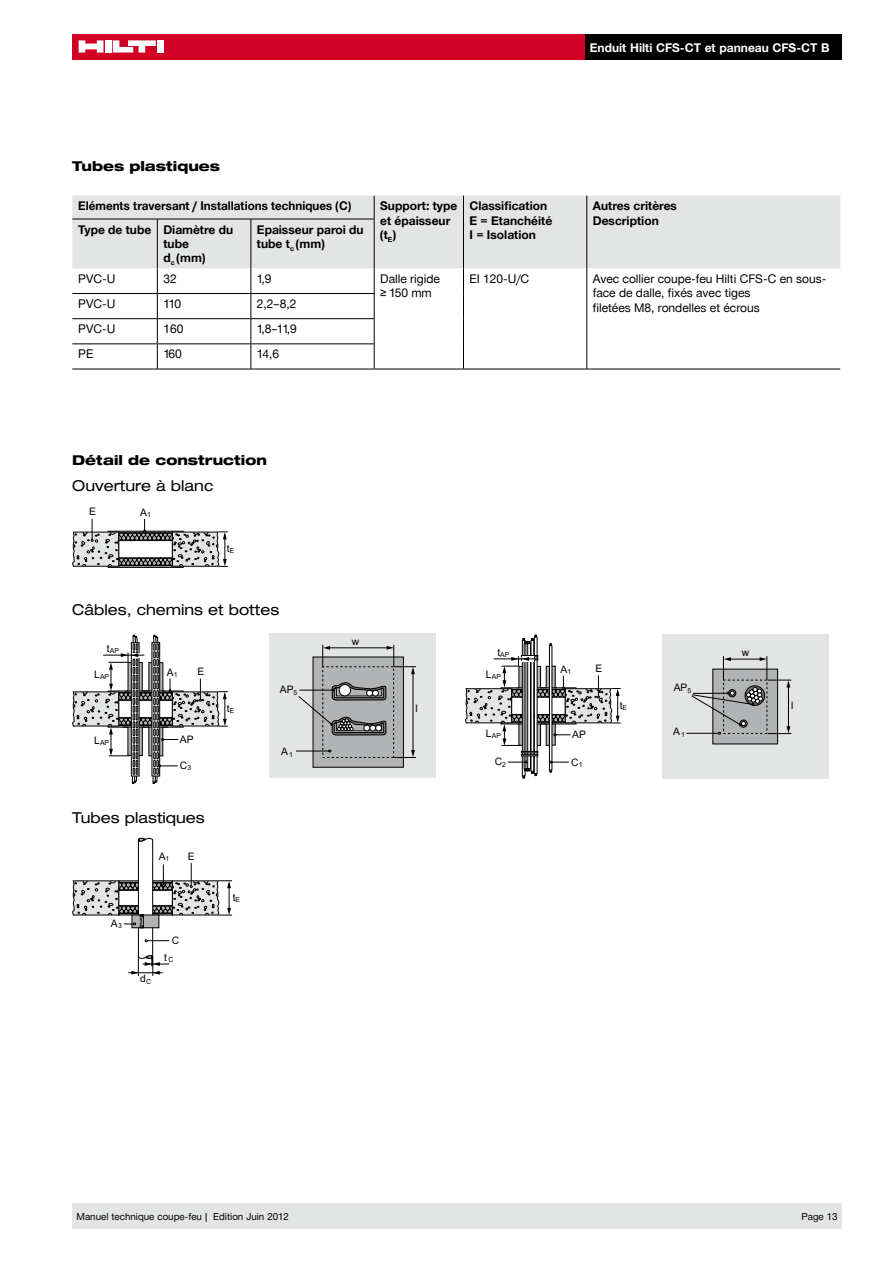
<style>
.page{position:relative;width:893px;height:1263px;background:#fff}
.page>*{position:absolute;margin:0;border:0;box-sizing:border-box;transform-origin:0 0}
.t1{font:expanded 15px "Hilti";color:#000}
.t2{font:800 expanded 13.5px "Hilti";color:#000}
.t3{font:700 12px/14.4px "Hilti";color:#000}
.t4{font:12px/14.4px "Hilti";color:#000}
.t5{font:700 12px "Hilti";color:#fff}
.t6{font:10.35px/17px "Arial";color:#000}
.t7{font:9.75px "Hilti";color:#000}
.t8{font:6.9px "Arial";color:#000}
</style>
<div class="page">
<div style="left:72px;top:34px;width:513px;height:26px;background:#d20024"></div>
<div style="left:105px;top:40px;width:6px;height:13px;background:#fff"></div>
<div style="left:157px;top:40px;width:7px;height:13px;background:#fff"></div>
<svg style="left:79px;top:40px;width:24px;height:13px"></svg>
<svg style="left:113px;top:40px;width:43px;height:13px"></svg>
<div style="left:72px;top:1203px;width:770px;height:26px;background:#e3e4e4"></div>
<div style="left:108px;top:565px;width:75px;height:3px;border:1px solid #000"></div>
<svg style="left:72px;top:519px;width:155px;height:48px"></svg>
<div style="left:269px;top:634px;width:167px;height:144px;background:#e3e4e4"></div>
<div style="left:313px;top:657px;width:91px;height:110px;background:#b1b3b4;border:1px solid #000"></div>
<div style="left:322px;top:666px;width:72px;height:92px;background:#b1b3b4;border:1px dashed #000"></div>
<hr style="left:296px;top:751px;width:33px;height:1px;background:#000">
<hr style="left:413px;top:672px;width:1px;height:80px;background:#000">
<svg style="left:394px;top:750px;width:22px;height:8px"></svg>
<hr style="left:328px;top:647px;width:60px;height:1px;background:#000">
<svg style="left:322px;top:645px;width:8px;height:22px"></svg>
<svg style="left:387px;top:645px;width:29px;height:29px"></svg>
<svg style="left:298px;top:682px;width:89px;height:86px"></svg>
<div style="left:661px;top:634px;width:167px;height:145px;background:#e3e4e4"></div>
<div style="left:712px;top:669px;width:66px;height:75px;background:#b1b3b4"></div>
<hr style="left:686px;top:733px;width:33px;height:1px;background:#000">
<svg style="left:691px;top:656px;width:100px;height:78px"></svg>
<svg style="left:465px;top:635px;width:155px;height:143px"></svg>
<svg style="left:72px;top:635px;width:155px;height:149px"></svg>
<div style="left:72px;top:196px;width:768px;height:72px;background:#e3e4e4"></div>
<hr style="left:374px;top:369px;width:89px;height:1px;background:#000">
<hr style="left:463px;top:369px;width:124px;height:1px;background:#000">
<hr style="left:587px;top:369px;width:253px;height:1px;background:#000">
<hr style="left:72px;top:369px;width:85px;height:1px;background:#000">
<hr style="left:157px;top:369px;width:94px;height:1px;background:#000">
<hr style="left:251px;top:369px;width:123px;height:1px;background:#000">
<svg style="left:463px;top:196px;width:1px;height:23px"></svg>
<svg style="left:586px;top:196px;width:1px;height:23px"></svg>
<hr style="left:463px;top:219px;width:1px;height:49px;background:#000">
<hr style="left:586px;top:219px;width:1px;height:49px;background:#000">
<svg style="left:374px;top:196px;width:1px;height:23px"></svg>
<hr style="left:374px;top:219px;width:1px;height:49px;background:#000">
<svg style="left:463px;top:268px;width:1px;height:101px"></svg>
<svg style="left:586px;top:268px;width:1px;height:101px"></svg>
<hr style="left:72px;top:293px;width:85px;height:1px;background:#000">
<hr style="left:157px;top:293px;width:94px;height:1px;background:#000">
<hr style="left:251px;top:293px;width:124px;height:1px;background:#000">
<hr style="left:72px;top:318px;width:85px;height:1px;background:#000">
<hr style="left:157px;top:318px;width:94px;height:1px;background:#000">
<hr style="left:251px;top:318px;width:124px;height:1px;background:#000">
<hr style="left:72px;top:343px;width:85px;height:1px;background:#000">
<hr style="left:157px;top:343px;width:94px;height:1px;background:#000">
<svg style="left:157px;top:268px;width:1px;height:101px"></svg>
<hr style="left:251px;top:343px;width:124px;height:1px;background:#000">
<svg style="left:250px;top:268px;width:1px;height:101px"></svg>
<svg style="left:374px;top:268px;width:1px;height:101px"></svg>
<hr style="left:72px;top:219px;width:85px;height:1px;background:#000">
<hr style="left:157px;top:219px;width:94px;height:1px;background:#000">
<hr style="left:157px;top:219px;width:1px;height:49px;background:#000">
<hr style="left:251px;top:219px;width:124px;height:1px;background:#000">
<hr style="left:250px;top:219px;width:1px;height:49px;background:#000">
<svg style="left:72px;top:838px;width:160px;height:138px"></svg>
<div style="left:585px;top:34px;width:257px;height:26px;background:#000"></div>
<p class="t5" style="left:590px;top:41px;width:241px">Enduit Hilti CFS-CT et panneau CFS-CT B</p>
<p class="t2" style="left:72px;top:159px;width:149px">Tubes plastiques</p>
<p class="t3" style="left:78px;top:199px;width:274px">Eléments traversant / Installations techniques (C)</p>
<p class="t3" style="left:380px;top:199px;width:79px">Support: type et épaisseur (t<sub>E</sub>)</p>
<p class="t3" style="left:469px;top:199px;width:84px">Classification<br>E = Etanchéité<br>I = Isolation</p>
<p class="t3" style="left:593px;top:199px;width:86px">Autres critères<br>Description</p>
<p class="t3" style="left:163px;top:222px;width:71px;text-indent:-85px">Type de tube Diamètre du tube<br>d<sub>c</sub> (mm)</p>
<p class="t3" style="left:257px;top:222px;width:108px">Epaisseur paroi du tube t<sub>c</sub> (mm)</p>
<p class="t4" style="left:78px;top:272px;width:39px">PVC-U</p>
<p class="t4" style="left:163px;top:272px;width:15px">32</p>
<p class="t4" style="left:257px;top:272px;width:16px">1,9</p>
<p class="t4" style="left:380px;top:272px;width:61px">Dalle rigide ≥ 150 mm</p>
<p class="t4" style="left:469px;top:272px;width:61px">EI 120-U/C</p>
<p class="t4" style="left:593px;top:272px;width:235px">Avec collier coupe-feu Hilti CFS-C en sous&shy;face de dalle, fixés avec tiges</p>
<p class="t4" style="left:78px;top:297px;width:39px">PVC-U</p>
<p class="t4" style="left:593px;top:300px;width:168px">filetées M8, rondelles et écrous</p>
<p class="t4" style="left:163px;top:297px;width:19px">110</p>
<p class="t4" style="left:257px;top:297px;width:41px">2,2–8,2</p>
<p class="t4" style="left:78px;top:322px;width:39px">PVC-U</p>
<p class="t4" style="left:163px;top:322px;width:22px">160</p>
<p class="t4" style="left:257px;top:322px;width:42px">1,8–11,9</p>
<p class="t4" style="left:78px;top:347px;width:17px">PE</p>
<p class="t4" style="left:163px;top:347px;width:20px">160</p>
<p class="t4" style="left:257px;top:347px;width:24px">14,6</p>
<p class="t2" style="left:72px;top:452px;width:196px">Détail de construction</p>
<p class="t1" style="left:72px;top:477px;width:143px">Ouverture à blanc</p>
<p class="t6" style="left:89px;top:503px;width:8px">E</p>
<p class="t6" style="left:140px;top:504px;width:12px">A<sub>1</sub></p>
<p class="t6" style="left:227px;top:540px;width:9px">t<sub>E</sub></p>
<p class="t1" style="left:72px;top:601px;width:208px">Câbles, chemins et bottes</p>
<p class="t8" style="left:107px;top:647px;width:14px"><sup>t</sup>AP</p>
<p class="t8" style="left:94px;top:673px;width:16px"><sup>L</sup>AP</p>
<p class="t6" style="left:167px;top:664px;width:12px">A<sub>1</sub></p>
<p class="t6" style="left:197px;top:662px;width:8px">E</p>
<p class="t8" style="left:94px;top:738px;width:16px"><sup>L</sup>AP</p>
<p class="t6" style="left:180px;top:730px;width:15px">AP</p>
<p class="t6" style="left:180px;top:757px;width:13px">C<sub>3</sub></p>
<p class="t1" style="left:72px;top:809px;width:134px">Tubes plastiques</p>
<p class="t6" style="left:188px;top:848px;width:8px">E</p>
<p class="t6" style="left:159px;top:848px;width:12px">A<sub>1</sub></p>
<p class="t6" style="left:111px;top:915px;width:13px">A<sub>3</sub></p>
<p class="t6" style="left:140px;top:970px;width:13px">d<sub>C</sub></p>
<p class="t6" style="left:164px;top:932px;width:17px;text-indent:8px">C t<sub>C</sub></p>
<p class="t6" style="left:227px;top:700px;width:9px">t<sub>E</sub></p>
<p class="t6" style="left:233px;top:889px;width:9px">t<sub>E</sub></p>
<p class="t6" style="left:280px;top:681px;width:19px">AP<sub>5</sub></p>
<p class="t6" style="left:281px;top:742px;width:8px">A</p>
<p class="t8" style="left:289px;top:751px;width:5px">1</p>
<p class="t6" style="left:352px;top:633px;width:9px">w</p>
<p class="t6" style="left:416px;top:700px;width:4px">l</p>
<p class="t8" style="left:497px;top:651px;width:14px"><sup>t</sup>AP</p>
<p class="t8" style="left:486px;top:673px;width:16px"><sup>L</sup>AP</p>
<p class="t6" style="left:561px;top:661px;width:12px">A<sub>1</sub></p>
<p class="t6" style="left:595px;top:659px;width:8px">E</p>
<p class="t8" style="left:486px;top:732px;width:16px"><sup>L</sup>AP</p>
<p class="t6" style="left:572px;top:726px;width:15px">AP</p>
<p class="t6" style="left:495px;top:753px;width:13px">C<sub>2</sub></p>
<p class="t6" style="left:571px;top:753px;width:13px">C<sub>1</sub></p>
<p class="t6" style="left:620px;top:696px;width:9px">t<sub>E</sub></p>
<p class="t6" style="left:674px;top:679px;width:19px">AP<sub>5</sub></p>
<p class="t6" style="left:673px;top:723px;width:8px">A</p>
<p class="t8" style="left:681px;top:731px;width:5px">1</p>
<p class="t6" style="left:742px;top:644px;width:9px">w</p>
<p class="t6" style="left:791px;top:697px;width:4px">l</p>
<p class="t7" style="left:77px;top:1211px;width:214px">Manuel technique coupe-feu | Edition Juin 2012</p>
<p class="t7" style="left:801px;top:1211px;width:38px">Page 13</p>
</div>
